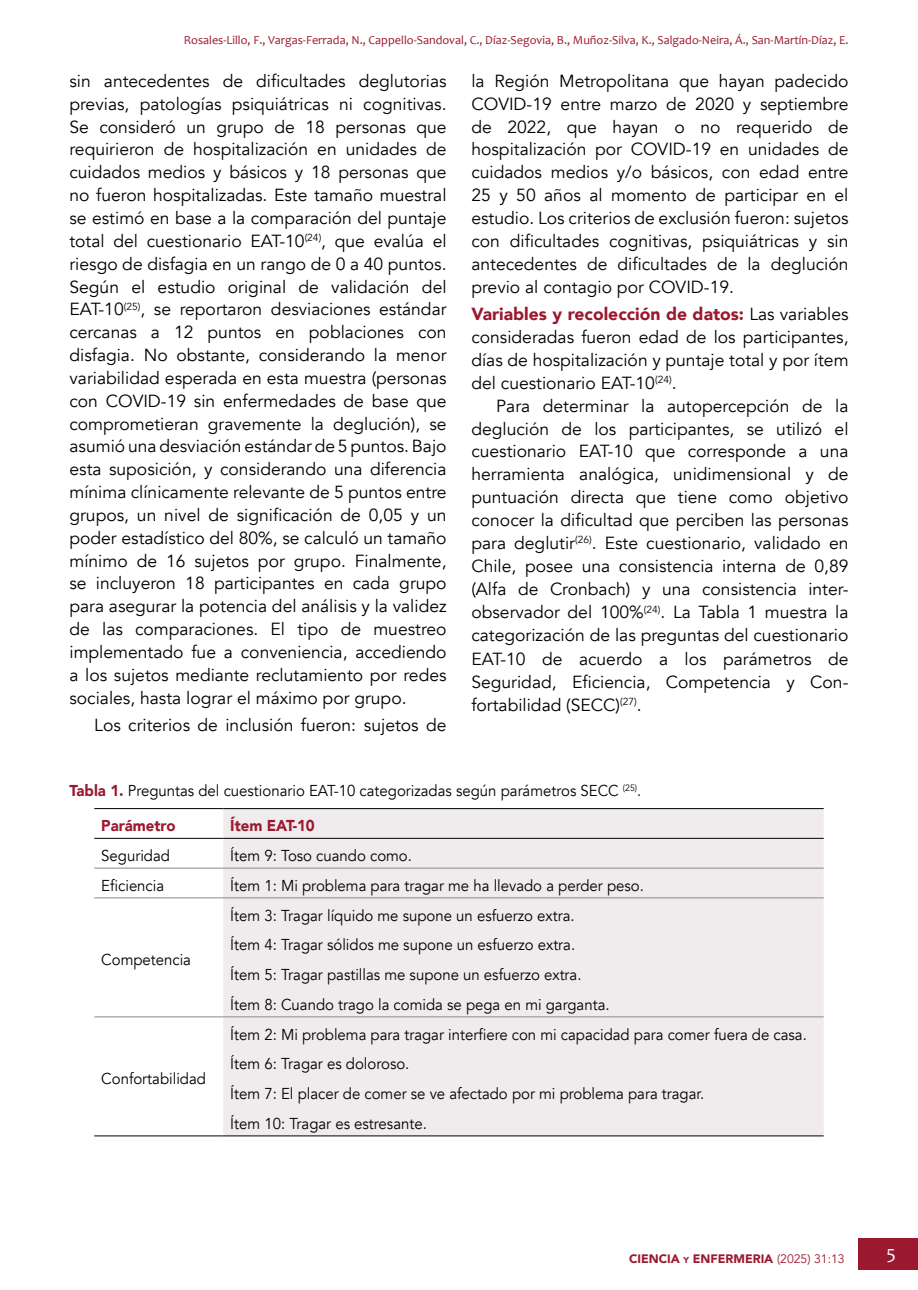
<style>
.page{position:relative;width:918px;height:1290px;background:#fff}
.page>*{position:absolute;margin:0;border:0;box-sizing:border-box;transform-origin:0 0}
.t1{font:19.25px "Candara";color:#fff}
.t2{font:17.5px/22.9px "Avenir";color:#000;text-align:justify}
.t3{font:15.75px/29.8px "Avenir";color:#000;scale:.95 1}
.t4{font:900 15.75px "Avenir";color:#9b192f;scale:.95 1}
.t5{font:12.25px "Candara";color:#9b192f}
.t6{font:900 12.25px "Avenir";color:#9b192f}
.s1{font-weight:900;color:#9b192f}
.s2{font-size:8.58px}
.s3{font-weight:400}
</style>
<div class="page">
<div style="left:858px;top:1238px;width:60px;height:31px;background:#9b192f"></div>
<div style="left:223px;top:809px;width:600px;height:326px;background:#f0ebec"></div>
<hr style="left:94px;top:808px;width:129px;height:1px;background:#000">
<hr style="left:223px;top:808px;width:600px;height:1px;background:#000">
<hr style="left:94px;top:838px;width:129px;height:1px;background:#000">
<hr style="left:223px;top:838px;width:600px;height:1px;background:#000">
<hr style="left:94px;top:1135px;width:129px;height:1px;background:#000">
<hr style="left:223px;top:1135px;width:600px;height:1px;background:#000">
<hr style="left:94px;top:868px;width:129px;height:1px;background:#87888a">
<hr style="left:223px;top:868px;width:600px;height:1px;background:#87888a">
<hr style="left:94px;top:897px;width:129px;height:1px;background:#87888a">
<hr style="left:223px;top:897px;width:600px;height:1px;background:#87888a">
<hr style="left:94px;top:1016px;width:129px;height:1px;background:#87888a">
<hr style="left:223px;top:1016px;width:600px;height:1px;background:#87888a">
<p class="t5" style="left:184px;top:32px;width:666px">Rosales-Lillo, F., Vargas-Ferrada, N., Cappello-Sandoval, C., Díaz-Segovia, B., Muñoz-Silva, K., Salgado-Neira, Á., San-Martín-Díaz, E.</p>
<p class="t2" style="left:69px;top:70px;width:379px">sin antecedentes de dificultades deglutorias previas, patologías psiquiátricas ni cognitivas.<br>Se consideró un grupo de 18 personas que requirieron de hospitalización en unidades de cuidados medios y básicos y 18 personas que no fueron hospitalizadas. Este tamaño muestral se estimó en base a la comparación del puntaje total del cuestionario EAT-10<sup>(24)</sup>, que evalúa el riesgo de disfagia en un rango de 0 a 40 puntos.<br>Según el estudio original de validación del EAT-10<sup>(25)</sup>, se reportaron desviaciones estándar cercanas a 12 puntos en poblaciones con disfagia. No obstante, considerando la menor variabilidad esperada en esta muestra (personas con COVID-19 sin enfermedades de base que comprometieran gravemente la deglución), se asumió una desviación estándar de 5 puntos. Bajo esta suposición, y considerando una diferencia mínima clínicamente relevante de 5 puntos entre grupos, un nivel de significación de 0,05 y un poder estadístico del 80%, se calculó un tamaño mínimo de 16 sujetos por grupo. Finalmente, se incluyeron 18 participantes en cada grupo para asegurar la potencia del análisis y la validez de las comparaciones. El tipo de muestreo implementado fue a conveniencia, accediendo a los sujetos mediante reclutamiento por redes sociales, hasta lograr el máximo por grupo.</p>
<p class="t2" style="left:94px;top:714px;width:354px">Los criterios de inclusión fueron: sujetos de</p>
<p class="t2" style="left:471px;top:70px;width:379px">la Región Metropolitana que hayan padecido COVID-19 entre marzo de 2020 y septiembre de 2022, que hayan o no requerido de hospitalización por COVID-19 en unidades de cuidados medios y/o básicos, con edad entre 25 y 50 años al momento de participar en el estudio. Los criterios de exclusión fueron: sujetos con dificultades cognitivas, psiquiátricas y sin antecedentes de dificultades de la deglución previo al contagio por COVID-19.</p>
<p class="t2" style="left:471px;top:303px;width:379px"><span class="s1">Variables y recolección de datos:</span> Las variables consideradas fueron edad de los participantes, días de hospitalización y puntaje total y por ítem del cuestionario EAT-10<sup>(24)</sup>.</p>
<p class="t2" style="left:471px;top:394px;width:379px;text-indent:25px">Para determinar la autopercepción de la deglución de los participantes, se utilizó el cuestionario EAT-10 que corresponde a una herramienta analógica, unidimensional y de puntuación directa que tiene como objetivo conocer la dificultad que perciben las personas para deglutir<sup>(26)</sup>. Este cuestionario, validado en Chile, posee una consistencia interna de 0,89 (Alfa de Cronbach) y una consistencia inter&shy;observador del 100%<sup>(24)</sup>. La Tabla 1 muestra la categorización de las preguntas del cuestionario EAT-10 de acuerdo a los parámetros de Seguridad, Eficiencia, Competencia y Con&shy;fortabilidad (SECC)<sup>(27)</sup>.</p>
<p class="t3" style="left:69px;top:776px;width:603px"><span class="s1">Tabla 1.</span> Preguntas del cuestionario EAT-10 categorizadas según parámetros SECC <sup>(25)</sup>.</p>
<p class="t4" style="left:101px;top:812px;width:80px">Parámetro</p>
<p class="t4" style="left:230px;top:812px;width:90px">Ítem EAT-10</p>
<p class="t3" style="left:101px;top:841px;width:74px">Seguridad</p>
<p class="t3" style="left:230px;top:841px;width:193px">Ítem 9: Toso cuando como.</p>
<p class="t3" style="left:101px;top:871px;width:68px">Eficiencia</p>
<p class="t3" style="left:230px;top:871px;width:437px">Ítem 1: Mi problema para tragar me ha llevado a perder peso.</p>
<p class="t3" style="left:101px;top:945px;width:96px">Competencia</p>
<p class="t3" style="left:101px;top:1064px;width:112px">Confortabilidad</p>
<p class="t3" style="left:230px;top:900px;width:401px">Ítem 3: Tragar líquido me supone un esfuerzo extra.<br>Ítem 4: Tragar sólidos me supone un esfuerzo extra.<br>Ítem 5: Tragar pastillas me supone un esfuerzo extra.<br>Ítem 8: Cuando trago la comida se pega en mi garganta.</p>
<p class="t3" style="left:230px;top:1019px;width:608px">Ítem 2: Mi problema para tragar interfiere con mi capacidad para comer fuera de casa.<br>Ítem 6: Tragar es doloroso.<br>Ítem 7: El placer de comer se ve afectado por mi problema para tragar.<br>Ítem 10: Tragar es estresante.</p>
<p class="t6" style="left:629px;top:1248px;width:217px">CIENCIA <span class="s2">y</span> ENFERMERIA <span class="s3">(2025) 31:13</span></p>
<p class="t1" style="left:886px;top:1240px;width:11px">5</p>
</div>
